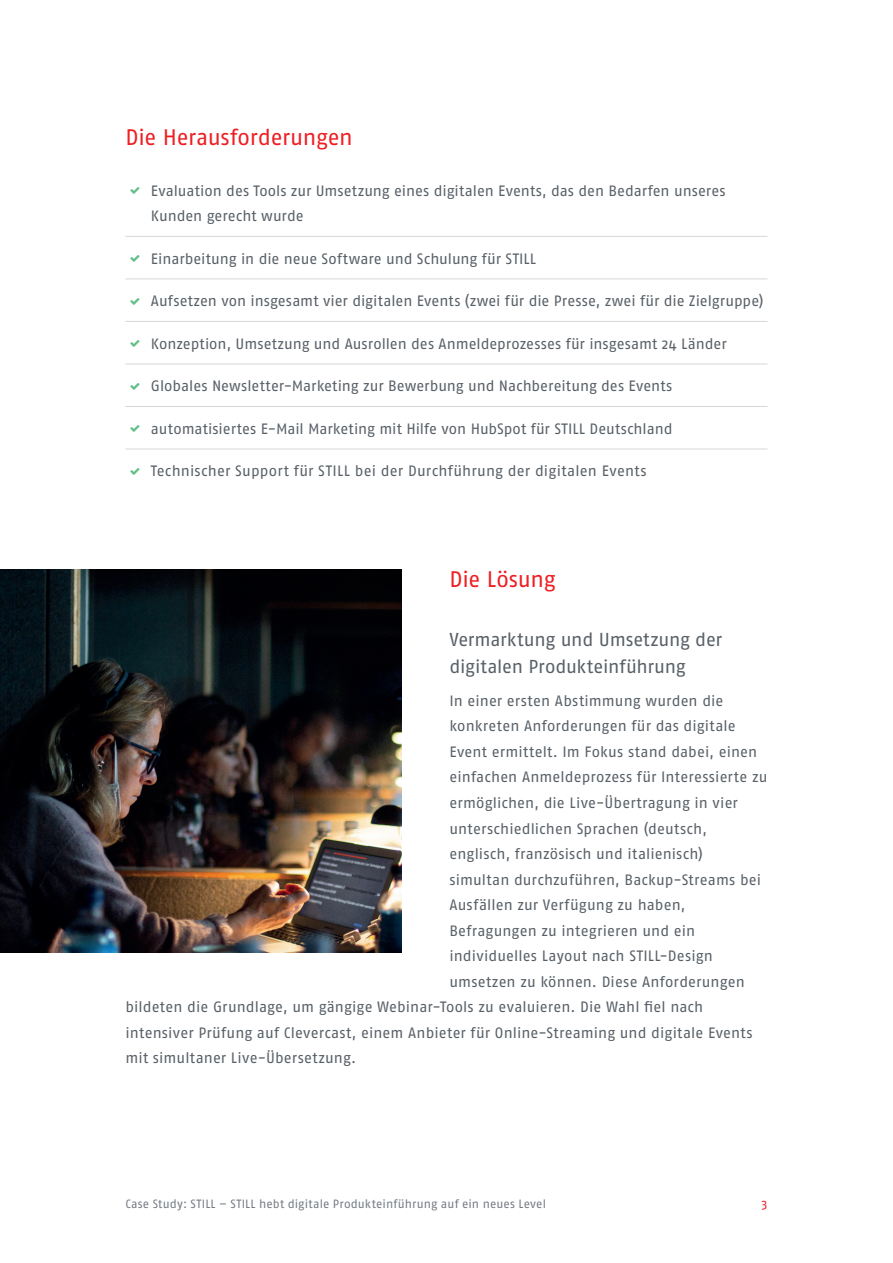
<style>
.page{position:relative;width:893px;height:1263px;background:#fff}
.page>*{position:absolute;margin:0;border:0;box-sizing:border-box;transform-origin:0 0}
.t1{font:22.5px "Fago No";letter-spacing:-.015em;color:#ee1f23}
.t2{font:18.75px/26.2px "Fago No";letter-spacing:-.015em;color:#586067}
.t3{font:15px/25.5px "Fago No";letter-spacing:.005em;color:#586067}
.t4{font:12.75px "Fago No";color:#ee1c25}
.t5{font:12px "Fago No";letter-spacing:.01em;color:#757c84}
</style>
<div class="page">
<hr style="left:125px;top:236px;width:642px;height:1px;background:#d5d8d8">
<hr style="left:125px;top:279px;width:642px;height:1px;background:#d5d8d8">
<hr style="left:125px;top:321px;width:642px;height:1px;background:#d5d8d8">
<hr style="left:125px;top:364px;width:642px;height:1px;background:#d5d8d8">
<hr style="left:125px;top:406px;width:642px;height:1px;background:#d5d8d8">
<hr style="left:125px;top:449px;width:642px;height:1px;background:#d5d8d8">
<img style="left:0;top:570px;width:402px;height:382px">
<h1 class="t1" style="left:125px;top:124px;width:229px">Die Herausforderungen</h1>
<p class="t3" style="left:151px;top:177px;width:576px">Evaluation des Tools zur Umsetzung eines digitalen Events, das den Bedarfen unseres<br>Kunden gerecht wurde</p>
<p class="t3" style="left:151px;top:246px;width:387px">Einarbeitung in die neue Software und Schulung für STILL</p>
<p class="t3" style="left:151px;top:288px;width:614px">Aufsetzen von insgesamt vier digitalen Events (zwei für die Presse, zwei für die Zielgruppe)</p>
<p class="t3" style="left:151px;top:331px;width:577px">Konzeption, Umsetzung und Ausrollen des Anmeldeprozesses für insgesamt 24 Länder</p>
<p class="t3" style="left:151px;top:373px;width:523px">Globales Newsletter-Marketing zur Bewerbung und Nachbereitung des Events</p>
<p class="t3" style="left:151px;top:416px;width:523px">automatisiertes E-Mail Marketing mit Hilfe von HubSpot für STILL Deutschland</p>
<p class="t3" style="left:151px;top:458px;width:497px">Technischer Support für STILL bei der Durchführung der digitalen Events</p>
<h1 class="t1" style="left:449px;top:566px;width:108px">Die Lösung</h1>
<p class="t2" style="left:449px;top:626px;width:274px">Vermarktung und Umsetzung der digitalen Produkteinführung</p>
<p class="t3" style="left:449px;top:688px;width:275px">In einer ersten Abstimmung wurden die</p>
<p class="t3" style="left:449px;top:713px;width:288px">konkreten Anforderungen für das digitale</p>
<p class="t3" style="left:449px;top:739px;width:309px">Event ermittelt. Im Fokus stand dabei, einen</p>
<p class="t3" style="left:449px;top:764px;width:320px">einfachen Anmeldeprozess für Interessierte zu</p>
<p class="t3" style="left:449px;top:790px;width:290px">ermöglichen, die Live-Übertragung in vier</p>
<p class="t3" style="left:449px;top:815px;width:259px">unterschiedlichen Sprachen (deutsch,</p>
<p class="t3" style="left:449px;top:841px;width:255px">englisch, französisch und italienisch)</p>
<p class="t3" style="left:449px;top:866px;width:313px">simultan durchzuführen, Backup-Streams bei</p>
<p class="t3" style="left:449px;top:892px;width:238px">Ausfällen zur Verfügung zu haben,</p>
<p class="t3" style="left:449px;top:917px;width:247px">Befragungen zu integrieren und ein</p>
<p class="t3" style="left:449px;top:943px;width:265px">individuelles Layout nach STILL-Design</p>
<p class="t3" style="left:449px;top:968px;width:297px">umsetzen zu können. Diese Anforderungen</p>
<p class="t3" style="left:125px;top:994px;width:579px">bildeten die Grundlage, um gängige Webinar-Tools zu evaluieren. Die Wahl fiel nach</p>
<p class="t3" style="left:125px;top:1019px;width:629px">intensiver Prüfung auf Clevercast, einem Anbieter für Online-Streaming und digitale Events</p>
<p class="t3" style="left:125px;top:1045px;width:232px">mit simultaner Live-Übersetzung.</p>
<p class="t5" style="left:125px;top:1197px;width:422px">Case Study: STILL – STILL hebt digitale Produkteinführung auf ein neues Level</p>
<p class="t4" style="left:761px;top:1196px;width:7px">3</p>
</div>
